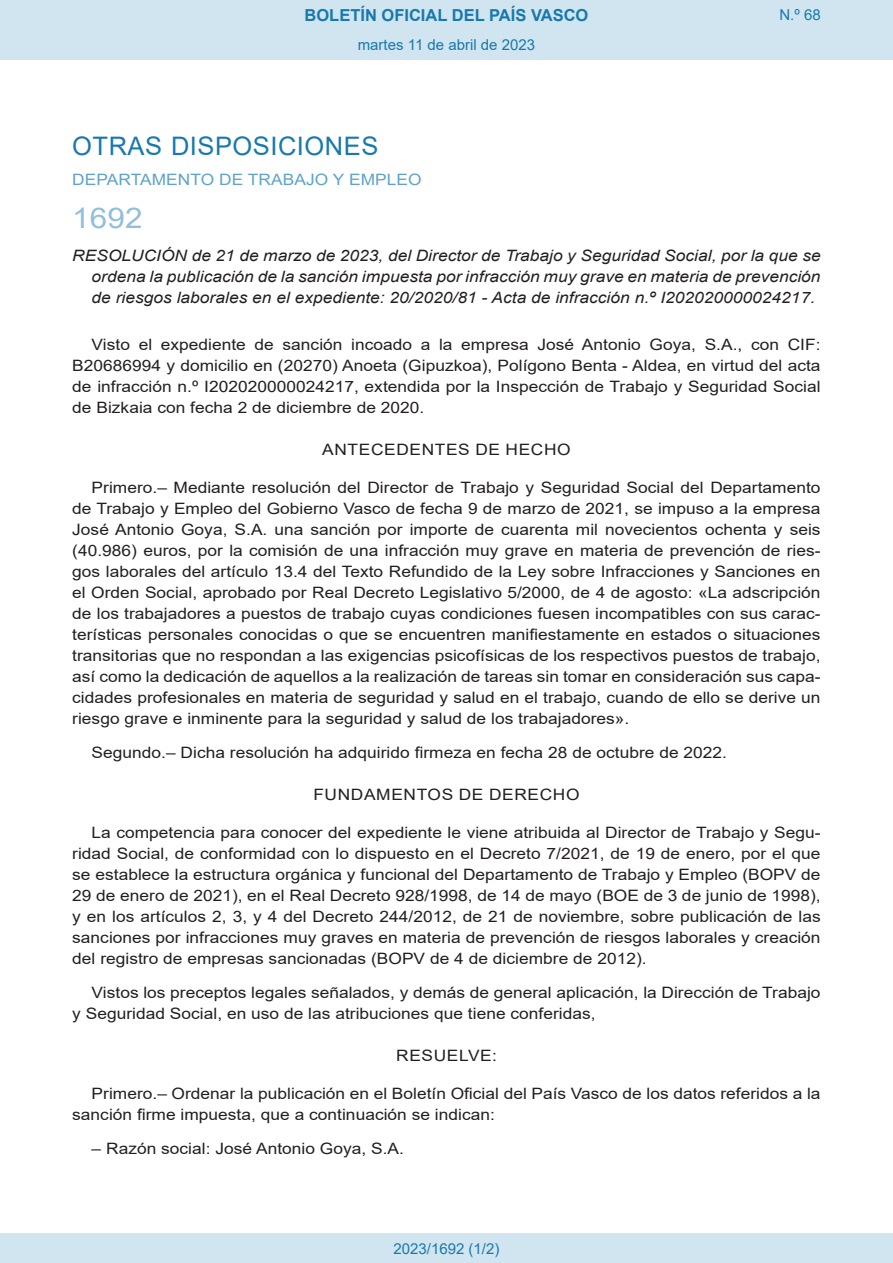
<style>
.page{position:relative;width:893px;height:1263px;background:#fff}
.page>*{position:absolute;margin:0;border:0;box-sizing:border-box;transform-origin:0 0}
.BOPVOrden{font:28.5px "Arial";color:#90c0db;scale:1.11 1}
.BOPVSeccion{font:25.5px "Arial";letter-spacing:.02em;color:#1879ad}
.t1{font:700 16.5px "Arial";color:#1879ad}
.BOPVDetalle{font:15.6px/21px "Arial";color:#231f20;text-align:justify;scale:1.11 1}
.BOPVTitulo{font:italic 15.6px/21px "Arial";color:#231f20;text-align:justify;scale:1.11 1}
.BOPVClave{font:15.6px "Arial";letter-spacing:.035em;color:#231f20;scale:1.11 1}
.BOPVOrganismo{font:15.6px "Arial";letter-spacing:.005em;color:#5ea4ca;scale:1.11 1}
.Paginacion_Centro{font:15px "Arial";color:#1879ad}
</style>
<div class="page">
<div style="left:0;top:0;width:893px;height:60px;background:#d0e5f0"></div>
<div style="left:0;top:1233px;width:893px;height:30px;background:#d0e5f0"></div>
<p class="t1" style="left:305px;top:3px;width:285px">BOLETÍN OFICIAL DEL PAÍS VASCO</p>
<p class="Paginacion_Centro" style="left:358px;top:35px;width:179px">martes 11 de abril de 2023</p>
<p class="Paginacion_Centro" style="left:779px;top:5px;width:43px">N.º 68</p>
<p class="BOPVSeccion" style="left:72px;top:128px;width:308px">OTRAS DISPOSICIONES</p>
<p class="BOPVOrganismo" style="left:72px;top:169px;width:316px">DEPARTAMENTO DE TRABAJO Y EMPLEO</p>
<p class="BOPVOrden" style="left:72px;top:198px;width:65px">1692</p>
<p class="BOPVTitulo" style="left:92px;top:246px;width:658px;text-indent:-19px">RESOLUCIÓN de 21 de marzo de 2023, del Director de Trabajo y Seguridad Social, por la que se ordena la publicación de la sanción impuesta por infracción muy grave en materia de prevención de riesgos laborales en el expediente: 20/2020/81 - Acta de infracción n.º I202020000024217.</p>
<p class="BOPVDetalle" style="left:72px;top:334px;width:676px;text-indent:19px">Visto el expediente de sanción incoado a la empresa José Antonio Goya, S.A., con CIF:<br>B20686994 y domicilio en (20270) Anoeta (Gipuzkoa), Polígono Benta - Aldea, en virtud del acta de infracción n.º I202020000024217, extendida por la Inspección de Trabajo y Seguridad Social de Bizkaia con fecha 2 de diciembre de 2020.</p>
<p class="BOPVClave" style="left:322px;top:439px;width:225px">ANTECEDENTES DE HECHO</p>
<p class="BOPVDetalle" style="left:72px;top:477px;width:676px;text-indent:19px">Primero.– Mediante resolución del Director de Trabajo y Seguridad Social del Departamento de Trabajo y Empleo del Gobierno Vasco de fecha 9 de marzo de 2021, se impuso a la empresa José Antonio Goya, S.A. una sanción por importe de cuarenta mil novecientos ochenta y seis (40.986) euros, por la comisión de una infracción muy grave en materia de prevención de ries&shy;gos laborales del artículo 13.4 del Texto Refundido de la Ley sobre Infracciones y Sanciones en el Orden Social, aprobado por Real Decreto Legislativo 5/2000, de 4 de agosto: «La adscripción de los trabajadores a puestos de trabajo cuyas condiciones fuesen incompatibles con sus carac&shy;terísticas personales conocidas o que se encuentren manifiestamente en estados o situaciones transitorias que no respondan a las exigencias psicofísicas de los respectivos puestos de trabajo, así como la dedicación de aquellos a la realización de tareas sin tomar en consideración sus capa&shy;cidades profesionales en materia de seguridad y salud en el trabajo, cuando de ello se derive un riesgo grave e inminente para la seguridad y salud de los trabajadores».</p>
<p class="BOPVDetalle" style="left:92px;top:742px;width:574px">Segundo.– Dicha resolución ha adquirido firmeza en fecha 28 de octubre de 2022.</p>
<p class="BOPVClave" style="left:313px;top:784px;width:241px">FUNDAMENTOS DE DERECHO</p>
<p class="BOPVDetalle" style="left:72px;top:822px;width:676px;text-indent:19px">La competencia para conocer del expediente le viene atribuida al Director de Trabajo y Segu&shy;ridad Social, de conformidad con lo dispuesto en el Decreto 7/2021, de 19 de enero, por el que se establece la estructura orgánica y funcional del Departamento de Trabajo y Empleo (BOPV de 29 de enero de 2021), en el Real Decreto 928/1998, de 14 de mayo (BOE de 3 de junio de 1998), y en los artículos 2, 3, y 4 del Decreto 244/2012, de 21 de noviembre, sobre publicación de las sanciones por infracciones muy graves en materia de prevención de riesgos laborales y creación del registro de empresas sancionadas (BOPV de 4 de diciembre de 2012).</p>
<p class="BOPVDetalle" style="left:72px;top:982px;width:676px;text-indent:19px">Vistos los preceptos legales señalados, y demás de general aplicación, la Dirección de Trabajo y Seguridad Social, en uso de las atribuciones que tiene conferidas,</p>
<p class="BOPVClave" style="left:396px;top:1045px;width:92px">RESUELVE:</p>
<p class="BOPVDetalle" style="left:72px;top:1083px;width:676px;text-indent:19px">Primero.– Ordenar la publicación en el Boletín Oficial del País Vasco de los datos referidos a la sanción firme impuesta, que a continuación se indican:</p>
<p class="BOPVDetalle" style="left:92px;top:1138px;width:283px">– Razón social: José Antonio Goya, S.A.</p>
<p class="Paginacion_Centro" style="left:393px;top:1238px;width:107px">2023/1692 (1/2)</p>
</div>
